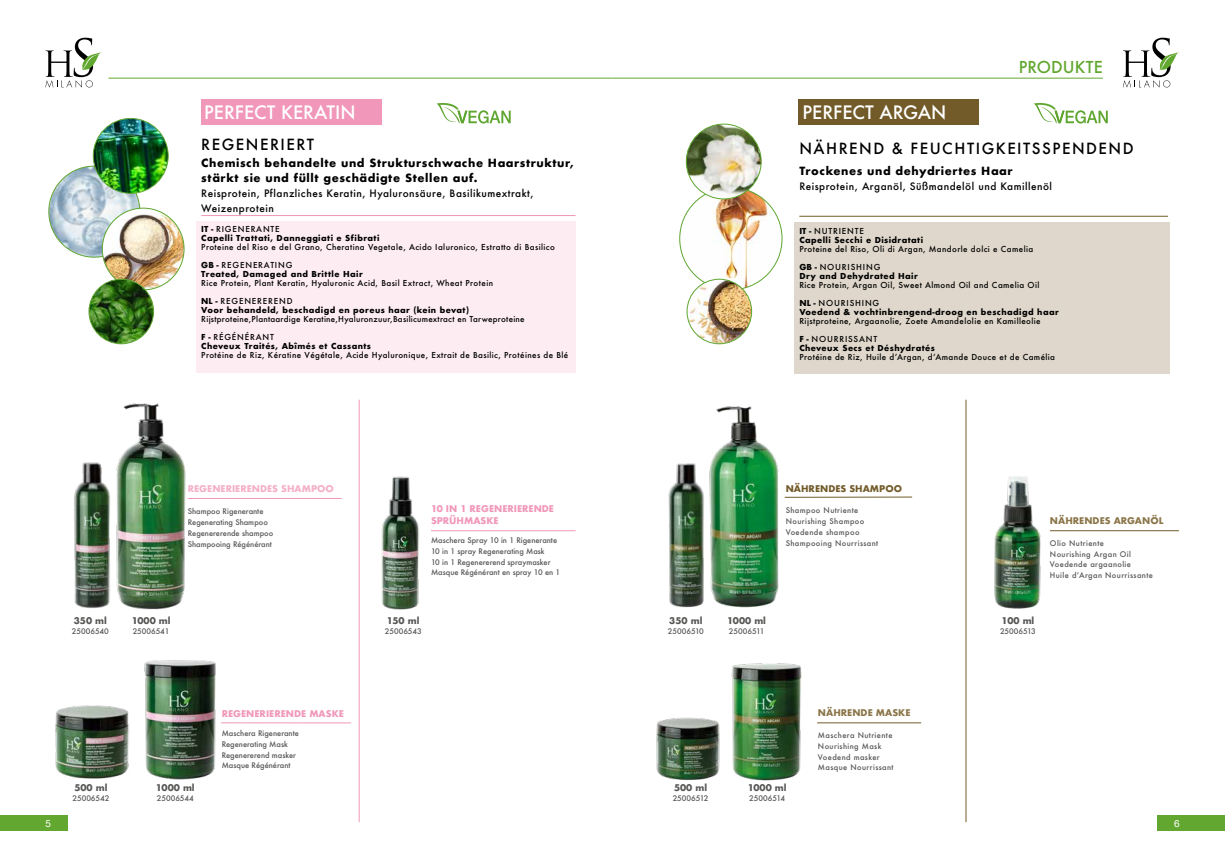
<style>
.page{position:relative;width:1225px;height:859px;background:#fff}
.page>*{position:absolute;margin:0;border:0;box-sizing:border-box;transform-origin:0 0}
.t1{font:500 18px "Futura";color:#fff}
.t2{font:500 16px "Futura";color:#62a730}
.t3{font:500 15px "Futura";letter-spacing:.1em;color:#000}
.t4{font:700 11px/15px "Futura";letter-spacing:.05em;color:#000}
.t5{font:500 10px/15px "Futura";letter-spacing:.05em;color:#000}
.t6{font:10px "Helvetica Neue";color:#fff}
.t7{font:700 9px "Futura";color:#575756}
.t8{font:700 9px/12px "Futura";color:#f197b9}
.t9{font:700 9px "Futura";color:#8b7549}
.t10{font:700 9px "Futura";color:#f5afc9}
.t11{font:700 9px "Futura";color:#725b29}
.t12{font:500 8px "Futura";letter-spacing:.05em;color:#000}
.t13{font:700 8px/9px "Futura";letter-spacing:.05em;color:#000}
.t14{font:500 8px "Futura";letter-spacing:.03em;color:#000}
.t15{font:500 7.5px/10.8px "Futura";color:#575756}
.t16{font:500 7.5px/10.8px "Futura";letter-spacing:.05em;color:#575756}
.s1{font-weight:500}
</style>
<div class="page">
<svg style="left:48px;top:162px;width:98px;height:102px"></svg>
<div style="left:196px;top:221px;width:379px;height:152px;background:#fdedf3"></div>
<div style="left:794px;top:222px;width:375px;height:151px;background:#dfd7cb"></div>
<div style="left:0;top:815px;width:67px;height:16px;background:#62a730"></div>
<div style="left:1157px;top:815px;width:68px;height:16px;background:#62a730"></div>
<div style="left:201px;top:99px;width:180px;height:26px;background:#f197b9"></div>
<div style="left:798px;top:99px;width:180px;height:26px;background:#725b29"></div>
<img style="left:102px;top:208px;width:82px;height:82px;border-radius:41px">
<img style="left:93px;top:118px;width:75px;height:75px;border-radius:37px">
<div style="left:93px;top:118px;width:75px;height:76px;border:1px solid #5fa631;border-radius:50%"></div>
<img style="left:89px;top:279px;width:65px;height:65px;border-radius:32px">
<div style="left:89px;top:279px;width:65px;height:65px;border:1px solid #5fa631;border-radius:50%"></div>
<svg style="left:437px;top:103px;width:73px;height:21px"></svg>
<svg style="left:1034px;top:103px;width:73px;height:21px"></svg>
<hr style="left:188px;top:498px;width:154px;height:1px;background:#f197b9">
<img style="left:679px;top:187px;width:103px;height:103px;border-radius:51px">
<img style="left:686px;top:124px;width:75px;height:75px;border-radius:37px">
<div style="left:686px;top:124px;width:75px;height:75px;border:1px solid #5fa631;border-radius:50%"></div>
<img style="left:687px;top:279px;width:64px;height:65px;border-radius:32px">
<div style="left:687px;top:279px;width:65px;height:65px;border:1px solid #5fa631;border-radius:50%"></div>
<hr style="left:201px;top:215px;width:374px;height:1px;background:#f197b9">
<hr style="left:799px;top:216px;width:369px;height:1px;background:#725b29">
<hr style="left:108px;top:78px;width:504px;height:1px;background:#62a730">
<hr style="left:612px;top:78px;width:490px;height:1px;background:#62a730">
<svg style="left:45px;top:38px;width:57px;height:50px"></svg>
<svg style="left:1123px;top:38px;width:56px;height:50px"></svg>
<img style="left:994px;top:476px;width:47px;height:133px">
<img style="left:381px;top:476px;width:38px;height:134px">
<img style="left:55px;top:705px;width:69px;height:74px">
<img style="left:656px;top:717px;width:63px;height:63px">
<hr style="left:784px;top:497px;width:128px;height:1px;background:#725b29">
<hr style="left:817px;top:723px;width:104px;height:1px;background:#725b29">
<hr style="left:221px;top:723px;width:130px;height:1px;background:#f197b9">
<hr style="left:1050px;top:530px;width:129px;height:1px;background:#725b29">
<hr style="left:431px;top:530px;width:144px;height:1px;background:#f197b9">
<img style="left:710px;top:406px;width:69px;height:202px">
<img style="left:668px;top:463px;width:42px;height:145px">
<hr style="left:965px;top:400px;width:1px;height:422px;background:#725b29">
<hr style="left:359px;top:400px;width:1px;height:422px;background:#f197b9">
<img style="left:116px;top:403px;width:69px;height:207px">
<img style="left:74px;top:462px;width:36px;height:146px">
<img style="left:124px;top:660px;width:114px;height:120px">
<img style="left:719px;top:663px;width:114px;height:118px">
<h2 class="t2" style="left:1019px;top:56px;width:85px">PRODUKTE</h2>
<h1 class="t1" style="left:204px;top:100px;width:153px">PERFECT KERATIN</h1>
<h1 class="t1" style="left:802px;top:100px;width:145px">PERFECT ARGAN</h1>
<h3 class="t3" style="left:201px;top:134px;width:114px">REGENERIERT</h3>
<h3 class="t4" style="left:201px;top:155px;width:374px">Chemisch behandelte und Strukturschwache Haarstruktur, stärkt sie und füllt geschädigte Stellen auf.</h3>
<p class="t5" style="left:201px;top:186px;width:334px">Reisprotein, Pflanzliches Keratin, Hyaluronsäure, Basilikumextrakt,<br>Weizenprotein</p>
<p class="t13" style="left:201px;top:225px;width:180px">IT - <span class="s1">RIGENERANTE<br></span>Capelli Trattati, Danneggiati e Sfibrati</p>
<p class="t12" style="left:201px;top:242px;width:355px">Proteine del Riso e del Grano, Cheratina Vegetale, Acido Ialuronico, Estratto di Basilico</p>
<p class="t13" style="left:201px;top:261px;width:163px">GB - <span class="s1">REGENERATING<br></span>Treated, Damaged and Brittle Hair</p>
<p class="t12" style="left:201px;top:278px;width:293px">Rice Protein, Plant Keratin, Hyaluronic Acid, Basil Extract, Wheat Protein</p>
<p class="t13" style="left:201px;top:297px;width:269px">NL - <span class="s1">REGENEREREND<br></span>Voor behandeld, beschadigd en poreus haar (kein bevat)</p>
<p class="t14" style="left:201px;top:314px;width:325px">Rijstproteine,Plantaardige Keratine,Hyaluronzuur,Basilicumextract en Tarweproteine</p>
<p class="t13" style="left:201px;top:333px;width:171px">F - <span class="s1">RÉGÉNÉRANT<br></span>Cheveux Traités, Abîmés et Cassants</p>
<p class="t12" style="left:201px;top:350px;width:368px">Protéine de Riz, Kératine Végétale, Acide Hyaluronique, Extrait de Basilic, Protéines de Blé</p>
<h3 class="t3" style="left:799px;top:138px;width:336px">NÄHREND &amp; FEUCHTIGKEITSSPENDEND</h3>
<h3 class="t4" style="left:799px;top:163px;width:215px">Trockenes und dehydriertes Haar</h3>
<p class="t5" style="left:799px;top:179px;width:254px">Reisprotein, Arganöl, Süßmandelöl und Kamillenöl</p>
<p class="t13" style="left:799px;top:226px;width:125px">IT - <span class="s1">NUTRIENTE<br></span>Capelli Secchi e Disidratati</p>
<p class="t12" style="left:799px;top:243px;width:235px">Proteine del Riso, Oli di Argan, Mandorle dolci e Camelia</p>
<p class="t13" style="left:799px;top:262px;width:120px">GB - <span class="s1">NOURISHING<br></span>Dry and Dehydrated Hair</p>
<p class="t12" style="left:799px;top:279px;width:242px">Rice Protein, Argan Oil, Sweet Almond Oil and Camelia Oil</p>
<p class="t13" style="left:799px;top:298px;width:261px">NL - <span class="s1">NOURISHING<br></span>Voedend &amp; vochtinbrengend-droog en beschadigd haar</p>
<p class="t12" style="left:799px;top:315px;width:243px">Rijstproteine, Argaanolie, Zoete Amandelolie en Kamilleolie</p>
<p class="t13" style="left:799px;top:334px;width:137px">F - <span class="s1">NOURRISSANT<br></span>Cheveux Secs et Déshydratés</p>
<p class="t12" style="left:799px;top:351px;width:257px">Protéine de Riz, Huile d’Argan, d’Amande Douce et de Camélia</p>
<p class="t10" style="left:188px;top:482px;width:147px">REGENERIERENDES SHAMPOO</p>
<p class="t15" style="left:188px;top:506px;width:87px">Shampoo Rigenerante<br>Regenerating Shampoo<br>Regenererende shampoo<br>Shampooing Régénérant</p>
<p class="t7" style="left:74px;top:614px;width:35px">350 ml</p>
<p class="t15" style="left:72px;top:626px;width:38px">25006540</p>
<p class="t7" style="left:132px;top:614px;width:40px">1000 ml</p>
<p class="t15" style="left:133px;top:626px;width:38px">25006541</p>
<p class="t7" style="left:74px;top:781px;width:35px">500 ml</p>
<p class="t15" style="left:72px;top:793px;width:38px">25006542</p>
<p class="t7" style="left:156px;top:781px;width:40px">1000 ml</p>
<p class="t15" style="left:157px;top:793px;width:38px">25006544</p>
<p class="t8" style="left:222px;top:708px;width:124px">REGENERIERENDE MASKE</p>
<p class="t15" style="left:222px;top:728px;width:79px">Maschera Rigenerante<br>Regenerating Mask<br>Regenererend masker<br>Masque Régénérant</p>
<p class="t8" style="left:431px;top:503px;width:125px">10 IN 1 REGENERIERENDE<br>SPRÜHMASKE</p>
<p class="t15" style="left:431px;top:535px;width:131px">Maschera Spray 10 in 1 Rigenerante<br>10 in 1 spray Regenerating Mask<br>10 in 1 Regenererend spraymasker<br>Masque Régénérant en spray 10 en 1</p>
<p class="t7" style="left:387px;top:614px;width:34px">150 ml</p>
<p class="t15" style="left:385px;top:626px;width:38px">25006543</p>
<p class="t11" style="left:785px;top:482px;width:118px">NÄHRENDES SHAMPOO</p>
<p class="t16" style="left:785px;top:505px;width:94px">Shampoo Nutriente<br>Nourishing Shampoo<br>Voedende shampoo<br>Shampooing Nourrissant</p>
<p class="t7" style="left:669px;top:614px;width:35px">350 ml</p>
<p class="t15" style="left:668px;top:626px;width:38px">25006510</p>
<p class="t7" style="left:727px;top:614px;width:40px">1000 ml</p>
<p class="t15" style="left:729px;top:626px;width:37px">25006511</p>
<p class="t7" style="left:674px;top:781px;width:35px">500 ml</p>
<p class="t15" style="left:672px;top:793px;width:37px">25006512</p>
<p class="t7" style="left:748px;top:781px;width:40px">1000 ml</p>
<p class="t15" style="left:749px;top:793px;width:37px">25006514</p>
<p class="t9" style="left:818px;top:706px;width:94px">NÄHRENDE MASKE</p>
<p class="t16" style="left:818px;top:730px;width:77px">Maschera Nutriente<br>Nourishing Mask<br>Voedend masker<br>Masque Nourrissant</p>
<p class="t7" style="left:1001px;top:614px;width:34px">100 ml</p>
<p class="t15" style="left:1000px;top:626px;width:37px">25006513</p>
<p class="t9" style="left:1050px;top:514px;width:115px">NÄHRENDES ARGANÖL</p>
<p class="t16" style="left:1050px;top:537px;width:104px">Olio Nutriente<br>Nourishing Argan Oil<br>Voedende argaanolie<br>Huile d’Argan Nourrissante</p>
<p class="t6" style="left:45px;top:816px;width:7px">5</p>
<p class="t6" style="left:1174px;top:816px;width:7px">6</p>
</div>
